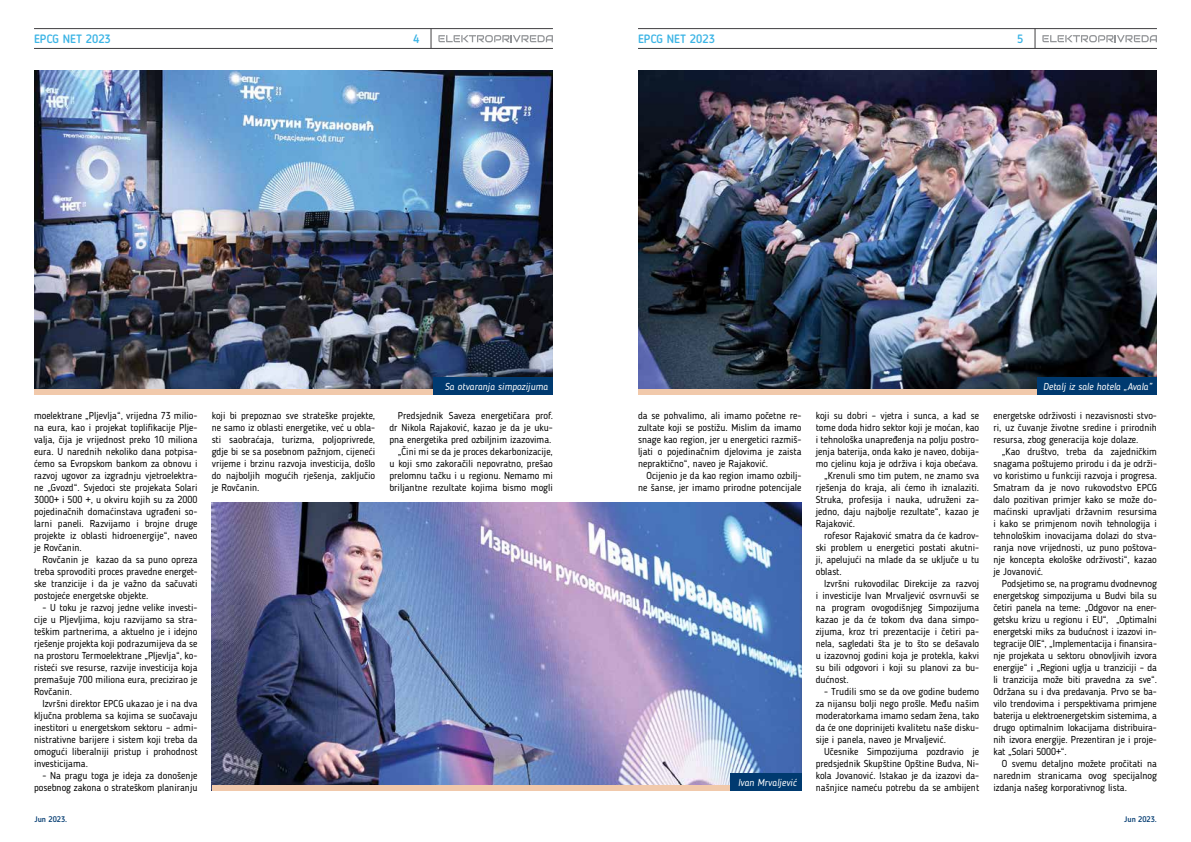
<style>
.page{position:relative;width:1191px;height:842px;background:#fff}
.page>*{position:absolute;margin:0;border:0;box-sizing:border-box;transform-origin:0 0}
.t1{font:500 12px "Blogger Sans";color:#3cb4e5}
.t2{font:10px/12px "Blogger Sans";color:#000;text-align:justify}
.t3{font:italic 10px "Blogger Sans";color:#fff}
.t4{font:500 8px "Blogger Sans";color:#003a70}
</style>
<div class="page">
<hr style="left:34px;top:28px;width:519px;height:1px;background:#414042">
<hr style="left:638px;top:28px;width:519px;height:1px;background:#414042">
<hr style="left:34px;top:48px;width:519px;height:1px;background:#414042">
<hr style="left:638px;top:48px;width:519px;height:1px;background:#414042">
<svg style="left:431px;top:28px;width:1px;height:20px"></svg>
<svg style="left:1034px;top:28px;width:1px;height:20px"></svg>
<svg style="left:438px;top:35px;width:9px;height:8px"></svg>
<svg style="left:453px;top:35px;width:100px;height:7px"></svg>
<svg style="left:1042px;top:35px;width:9px;height:8px"></svg>
<svg style="left:1057px;top:35px;width:100px;height:7px"></svg>
<img style="left:34px;top:71px;width:519px;height:319px">
<img style="left:638px;top:71px;width:519px;height:319px">
<div style="left:34px;top:390px;width:519px;height:5px;background:#f1c9ab"></div>
<div style="left:638px;top:390px;width:519px;height:5px;background:#f1c9ab"></div>
<div style="left:434px;top:377px;width:119px;height:18px;background:#003a70"></div>
<div style="left:1037px;top:377px;width:120px;height:18px;background:#003a70"></div>
<img style="left:212px;top:503px;width:589px;height:283px">
<div style="left:212px;top:786px;width:589px;height:5px;background:#f1c9ab"></div>
<div style="left:730px;top:773px;width:71px;height:18px;background:#003a70"></div>
<p class="t1" style="left:34px;top:32px;width:78px">EPCG NET 2023</p>
<p class="t1" style="left:413px;top:32px;width:8px">4</p>
<p class="t1" style="left:638px;top:32px;width:78px">EPCG NET 2023</p>
<p class="t1" style="left:1017px;top:32px;width:8px">5</p>
<p class="t2" style="left:34px;top:409px;width:165px">moelektrane „Pljevlja“, vrijedna 73 milio&shy;na eura, kao i projekat toplifikacije Plje&shy;valja, čija je vrijednost preko 10 miliona eura. U narednih nekoliko dana potpisa&shy;ćemo sa Evropskom bankom za obnovu i razvoj ugovor za izgradnju vjetroelektra&shy;ne „Gvozd“. Svjedoci ste projekata Solari 3000+ i 500 +, u okviru kojih su za 2000 pojedinačnih domaćinstava ugrađeni so&shy;larni paneli. Razvijamo i brojne druge projekte iz oblasti hidroenergije“, naveo je Rovčanin.</p>
<p class="t2" style="left:34px;top:553px;width:165px;text-indent:8px">Rovčanin je kazao da sa puno opreza treba sprovoditi proces pravedne energet&shy;ske tranzicije i da je važno da sačuvati postojeće energetske objekte.</p>
<p class="t2" style="left:34px;top:601px;width:165px;text-indent:8px">- U toku je razvoj jedne velike investi&shy;cije u Pljevljima, koju razvijamo sa stra&shy;teškim partnerima, a aktuelno je i idejno rješenje projekta koji podrazumijeva da se na prostoru Termoelektrane „Pljevlja“, ko&shy;risteći sve resurse, razvije investicija koja premašuje 700 miliona eura, precizirao je Rovčanin.</p>
<p class="t2" style="left:34px;top:697px;width:165px;text-indent:8px">Izvršni direktor EPCG ukazao je i na dva ključna problema sa kojima se suočavaju inestitori u energetskom sektoru – admi&shy;nistrativne barijere i sistem koji treba da omogući liberalniji pristup i prohodnost investicijama.</p>
<p class="t2" style="left:34px;top:769px;width:165px;text-align:right">- Na pragu toga je ideja za donošenje posebnog zakona o strateškom planiranju</p>
<p class="t3" style="left:445px;top:380px;width:105px">Sa otvaranja simpozijuma</p>
<p class="t3" style="left:1043px;top:380px;width:110px">Detalj iz sale hotela „Avala”</p>
<p class="t2" style="left:212px;top:409px;width:165px">koji bi prepoznao sve strateške projekte, ne samo iz oblasti energetike, već u obla&shy;sti saobraćaja, turizma, poljoprivrede, gdje bi se sa posebnom pažnjom, cijeneći vrijeme i brzinu razvoja investicija, došlo do najboljih mogućih rješenja, zaključio je Rovčanin.</p>
<p class="t2" style="left:389px;top:409px;width:165px;text-align:right">Predsjednik Saveza energetičara prof. dr Nikola Rajaković, kazao je da je uku&shy;pna energetika pred ozbiljnim izazovima. „Čini mi se da je proces dekarbonizacije,<br>u koji smo zakoračili nepovratno, prešao prelomnu tačku i u regionu. Nemamo mi briljantne rezultate kojima bismo mogli</p>
<p class="t2" style="left:638px;top:409px;width:165px">da se pohvalimo, ali imamo početne re&shy;zultate koji se postižu. Mislim da imamo snage kao region, jer u energetici razmiš&shy;ljati o pojedinačnim djelovima je zaista nepraktično“, naveo je Rajaković.</p>
<p class="t2" style="left:638px;top:469px;width:165px;text-align:right">Ocijenio je da kao region imamo ozbilj&shy;ne šanse, jer imamo prirodne potencijale</p>
<p class="t3" style="left:738px;top:776px;width:60px">Ivan Mrvaljević</p>
<p class="t2" style="left:815px;top:409px;width:165px">koji su dobri – vjetra i sunca, a kad se</p>
<p class="t2" style="left:815px;top:421px;width:165px">tome doda hidro sektor koji je moćan, kao</p>
<p class="t2" style="left:815px;top:433px;width:165px">i tehnološka unapređenja na polju postro-</p>
<p class="t2" style="left:815px;top:445px;width:165px">jenja baterija, onda kako je naveo, dobija-</p>
<p class="t2" style="left:815px;top:457px;width:164px">mo cjelinu koja je održiva i koja obećava.</p>
<p class="t2" style="left:824px;top:469px;width:156px">„Krenuli smo tim putem, ne znamo sva</p>
<p class="t2" style="left:815px;top:481px;width:165px">rješenja do kraja, ali ćemo ih iznalaziti.</p>
<p class="t2" style="left:815px;top:493px;width:165px">Struka, profesija i nauka, udruženi za-</p>
<p class="t2" style="left:815px;top:505px;width:165px">jedno, daju najbolje rezultate“, kazao je</p>
<p class="t2" style="left:815px;top:517px;width:41px">Rajaković.</p>
<p class="t2" style="left:824px;top:529px;width:156px">rofesor Rajaković smatra da će kadrov-</p>
<p class="t2" style="left:815px;top:541px;width:165px">ski problem u energetici postati akutni-</p>
<p class="t2" style="left:815px;top:553px;width:165px">ji, apelujući na mlade da se uključe u tu</p>
<p class="t2" style="left:815px;top:565px;width:28px">oblast.</p>
<p class="t2" style="left:824px;top:577px;width:156px">Izvršni rukovodilac Direkcije za razvoj</p>
<p class="t2" style="left:815px;top:589px;width:165px">i investicije Ivan Mrvaljević osvrnuvši se</p>
<p class="t2" style="left:815px;top:601px;width:165px">na program ovogodišnjeg Simpozijuma</p>
<p class="t2" style="left:815px;top:613px;width:165px">kazao je da će tokom dva dana simpo-</p>
<p class="t2" style="left:815px;top:625px;width:165px">zijuma, kroz tri prezentacije i četiri pa-</p>
<p class="t2" style="left:815px;top:637px;width:165px">nela, sagledati šta je to što se dešavalo</p>
<p class="t2" style="left:815px;top:649px;width:165px">u izazovnoj godini koja je protekla, kakvi</p>
<p class="t2" style="left:815px;top:661px;width:165px">su bili odgovori i koji su planovi za bu-</p>
<p class="t2" style="left:815px;top:673px;width:35px">dućnost.</p>
<p class="t2" style="left:815px;top:685px;width:165px;text-indent:8px">- Trudili smo se da ove godine budemo za nijansu bolji nego prošle. Među našim moderatorkama imamo sedam žena, tako da će one doprinijeti kvalitetu naše disku&shy;sije i panela, naveo je Mrvaljević.</p>
<p class="t2" style="left:815px;top:745px;width:165px;text-indent:8px">Učesnike Simpozijuma pozdravio je predsjednik Skupštine Opštine Budva, Ni&shy;kola Jovanović. Istakao je da izazovi da&shy;našnjice nameću potrebu da se ambijent</p>
<p class="t2" style="left:993px;top:409px;width:165px">energetske održivosti i nezavisnosti stvo&shy;ri, uz čuvanje životne sredine i prirodnih resursa, zbog generacija koje dolaze.</p>
<p class="t2" style="left:993px;top:445px;width:165px;text-indent:8px">„Kao društvo, treba da zajedničkim snagama poštujemo prirodu i da je održi&shy;vo koristimo u funkciji razvoja i progresa.<br>Smatram da je novo rukovodstvo EPCG dalo pozitivan primjer kako se može do&shy;maćinski upravljati državnim resursima i kako se primjenom novih tehnologija i tehnološkim inovacijama dolazi do stva&shy;ranja nove vrijednosti, uz puno poštova&shy;nje koncepta ekološke održivosti“, kazao je Jovanović.</p>
<p class="t2" style="left:993px;top:577px;width:165px;text-indent:8px">Podsjetimo se, na programu dvodnevnog energetskog simpozijuma u Budvi bila su četiri panela na teme: „Odgovor na ener&shy;getsku krizu u regionu i EU“, „Optimalni energetski miks za budućnost i izazovi in&shy;tegracije OIE“, „Implementacija i finansira&shy;nje projekata u sektoru obnovljivih izvora energije“ i „Regioni uglja u tranziciji – da li tranzicija može biti pravedna za sve“.<br>Održana su i dva predavanja. Prvo se ba&shy;vilo trendovima i perspektivama primjene baterija u elektroenergetskim sistemima, a drugo optimalnim lokacijama distribuira&shy;nih izvora energije. Prezentiran je i proje&shy;kat „Solari 5000+“.</p>
<p class="t2" style="left:993px;top:757px;width:165px;text-indent:8px">O svemu detaljno možete pročitati na narednim stranicama ovog specijalnog izdanja našeg korporativnog lista.</p>
<p class="t4" style="left:34px;top:814px;width:34px">Jun 2023.</p>
<p class="t4" style="left:1124px;top:814px;width:34px">Jun 2023.</p>
</div>
